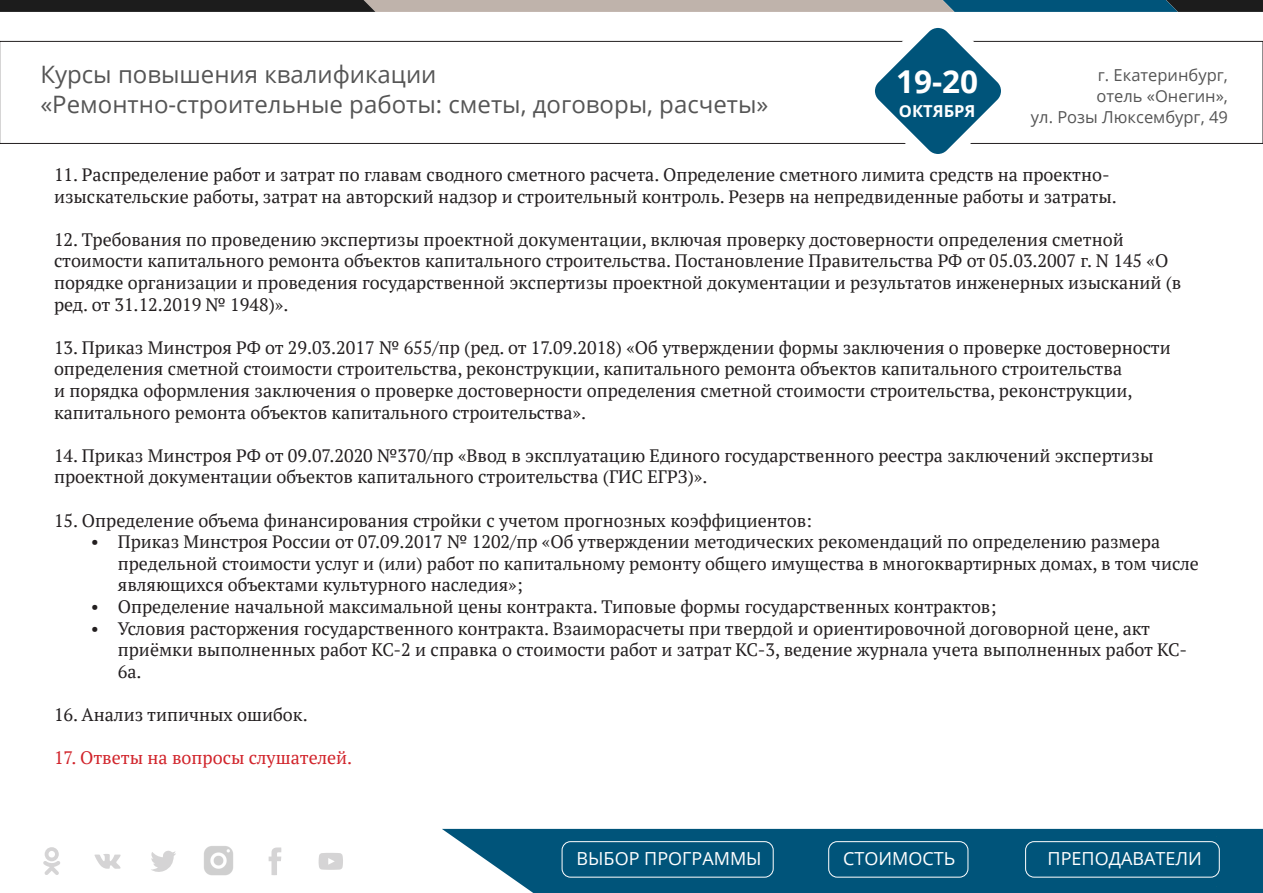
<style>
.page{position:relative;width:1263px;height:893px;background:#fff}
.page>*{position:absolute;margin:0;border:0;box-sizing:border-box;transform-origin:0 0}
.Стиль_абзаца_2{font:700 31.5px "Open Sans";color:#fff}
.Стиль_абзаца_2-2{font:24px/30px "Open Sans";color:#555}
.t1{font:18px/21.6px "PT Serif";color:#231f20}
.t2{font:18px "Open Sans";color:#fff}
.t3{font:18px "PT Serif";color:#d1232a}
.Стиль_абзаца_2-3{font:16.5px "Open Sans";color:#555}
.Стиль_абзаца_2-4{font:700 16.5px "Open Sans";color:#fff}
</style>
<div class="page">
<svg style="left:442px;top:829px;width:821px;height:64px;background:#115f82"></svg>
<img style="left:1216px;top:836px;width:1px;height:50px">
<div style="left:562px;top:841px;width:211px;height:36px;border:1px solid #fff;border-radius:9px"></div>
<svg style="left:43px;top:847px;width:17px;height:28px"></svg>
<svg style="left:94px;top:854px;width:27px;height:15px"></svg>
<svg style="left:151px;top:850px;width:25px;height:22px"></svg>
<svg style="left:268px;top:847px;width:14px;height:28px"></svg>
<svg style="left:318px;top:853px;width:25px;height:17px"></svg>
<img style="left:204px;top:846px;width:29px;height:30px">
<div style="left:828px;top:841px;width:140px;height:36px;border:1px solid #fff;border-radius:9px"></div>
<svg style="left:0;top:0;width:1263px;height:154px"></svg>
<div style="left:1025px;top:841px;width:195px;height:36px;border:1px solid #fff;border-radius:9px"></div>
<p class="Стиль_абзаца_2-2" style="left:40px;top:60px;width:729px">Курсы повышения квалификации<br>«Ремонтно-строительные работы: сметы, договоры, расчеты»</p>
<p class="Стиль_абзаца_2" style="left:896px;top:59px;width:84px">19-20</p>
<p class="Стиль_абзаца_2-3" style="left:1098px;top:66px;width:132px">г. Екатеринбург,</p>
<p class="Стиль_абзаца_2-3" style="left:1096px;top:87px;width:133px">отель «Онегин»,</p>
<p class="Стиль_абзаца_2-3" style="left:1031px;top:108px;width:198px">ул. Розы Люксембург, 49</p>
<p class="t1" style="left:54px;top:164px;width:1064px">11. Распределение работ и затрат по главам сводного сметного расчета. Определение сметного лимита средств на проектно&shy;изыскательские работы, затрат на авторский надзор и строительный контроль. Резерв на непредвиденные работы и затраты.</p>
<p class="t1" style="left:54px;top:228px;width:1129px">12. Требования по проведению экспертизы проектной документации, включая проверку достоверности определения сметной стоимости капитального ремонта объектов капитального строительства. Постановление Правительства РФ от 05.03.2007 г. N 145 «О порядке организации и проведения государственной экспертизы проектной документации и результатов инженерных изысканий (в ред. от 31.12.2019 № 1948)».</p>
<p class="t1" style="left:54px;top:336px;width:1118px">13. Приказ Минстроя РФ от 29.03.2017 № 655/пр (ред. от 17.09.2018) «Об утверждении формы заключения о проверке достоверности определения сметной стоимости строительства, реконструкции, капитального ремонта объектов капитального строительства<br>и порядка оформления заключения о проверке достоверности определения сметной стоимости строительства, реконструкции, капитального ремонта объектов капитального строительства».</p>
<p class="t1" style="left:54px;top:444px;width:1101px">14. Приказ Минстроя РФ от 09.07.2020 №370/пр «Ввод в эксплуатацию Единого государственного реестра заключений экспертизы проектной документации объектов капитального строительства (ГИС ЕГРЗ)».</p>
<p class="t1" style="left:54px;top:509px;width:760px">15. Определение объема финансирования стройки с учетом прогнозных коэффициентов:</p>
<p class="t1" style="left:118px;top:531px;width:1083px;text-indent:-27px">• Приказ Минстроя России от 07.09.2017 № 1202/пр «Об утверждении методических рекомендаций по определению размера предельной стоимости услуг и (или) работ по капитальному ремонту общего имущества в многоквартирных домах, в том числе являющихся объектами культурного наследия»;</p>
<p class="t1" style="left:91px;top:596px;width:907px">• Определение начальной максимальной цены контракта. Типовые формы государственных контрактов;</p>
<p class="t1" style="left:118px;top:617px;width:1071px;text-indent:-27px">• Условия расторжения государственного контракта. Взаиморасчеты при твердой и ориентировочной договорной цене, акт приёмки выполненных работ КС-2 и справка о стоимости работ и затрат КС-3, ведение журнала учета выполненных работ КС-<br>6а.</p>
<p class="t1" style="left:54px;top:704px;width:255px">16. Анализ типичных ошибок.</p>
<p class="t3" style="left:54px;top:746px;width:300px">17. Ответы на вопросы слушателей.</p>
<p class="Стиль_абзаца_2-4" style="left:899px;top:99px;width:78px">ОКТЯБРЯ</p>
<p class="t2" style="left:577px;top:848px;width:187px">ВЫБОР ПРОГРАММЫ</p>
<p class="t2" style="left:843px;top:848px;width:114px">СТОИМОСТЬ</p>
<p class="t2" style="left:1047px;top:848px;width:156px">ПРЕПОДАВАТЕЛИ</p>
</div>
